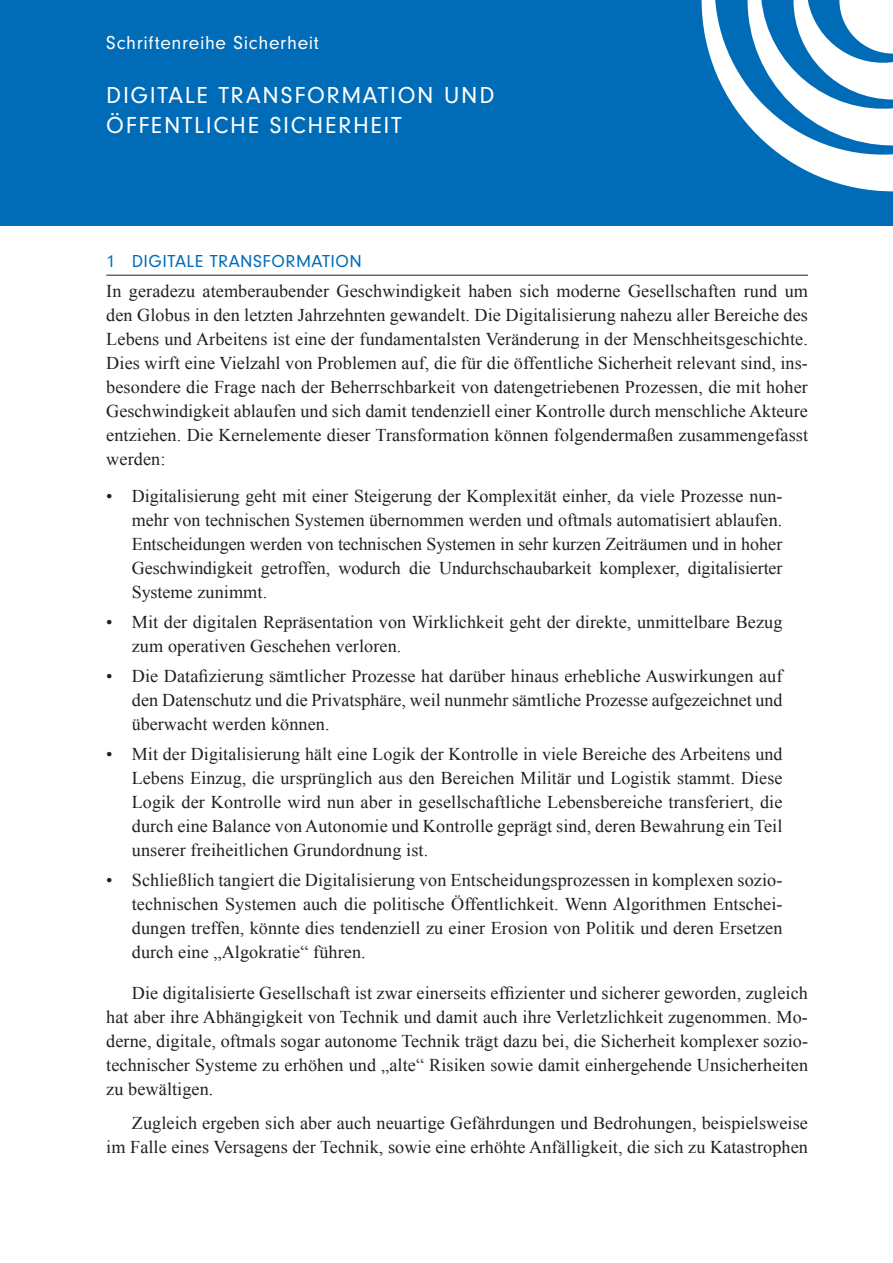
<style>
.page{position:relative;width:893px;height:1263px;background:#fff}
.page>*{position:absolute;margin:0;border:0;box-sizing:border-box;transform-origin:0 0}
.t1{font:24px/30px "Neuzeit Gro T";letter-spacing:.07em;color:#fff}
.t2{font:19.5px "Neuzeit Gro T";letter-spacing:.035em;color:#fff}
.t3{font:18px/24px "Times New Roman";letter-spacing:.005em;color:#231f20;text-align:justify}
.t4{font:18px "Neuzeit Gro T";letter-spacing:.025em;color:#006cb7}
</style>
<div class="page">
<div style="left:0;top:0;width:893px;height:225px;background:#006cb7"></div>
<svg style="left:702px;top:0;width:191px;height:191px"></svg>
<hr style="left:106px;top:275px;width:702px;height:1px;background:#231f20">
<p class="t2" style="left:106px;top:32px;width:214px">Schriftenreihe Sicherheit</p>
<h1 class="t1" style="left:106px;top:81px;width:390px">DIGITALE TRANSFORMATION UND<br>ÖFFENTLICHE SICHERHEIT</h1>
<p class="t4" style="left:106px;top:251px;width:257px">1 DIGITALE TRANSFORMATION</p>
<p class="t3" style="left:106px;top:278px;width:703px">In geradezu atemberaubender Geschwindigkeit haben sich moderne Gesellschaften rund um den Globus in den letzten Jahrzehnten gewandelt. Die Digitalisierung nahezu aller Bereiche des Lebens und Arbeitens ist eine der fundamentalsten Veränderung in der Menschheitsgeschichte.<br>Dies wirft eine Vielzahl von Problemen auf, die für die öffentliche Sicherheit relevant sind, ins&shy;besondere die Frage nach der Beherrschbarkeit von datengetriebenen Prozessen, die mit hoher Geschwindigkeit ablaufen und sich damit tendenziell einer Kontrolle durch menschliche Akteure entziehen. Die Kernelemente dieser Transformation können folgendermaßen zusammengefasst werden:</p>
<p class="t3" style="left:132px;top:484px;width:652px;text-indent:-26px">• Digitalisierung geht mit einer Steigerung der Komplexität einher, da viele Prozesse nun&shy;mehr von technischen Systemen übernommen werden und oftmals automatisiert ablaufen.<br>Entscheidungen werden von technischen Systemen in sehr kurzen Zeiträumen und in hoher Geschwindigkeit getroffen, wodurch die Undurchschaubarkeit komplexer, digitalisierter Systeme zunimmt.</p>
<p class="t3" style="left:132px;top:610px;width:652px;text-indent:-26px">• Mit der digitalen Repräsentation von Wirklichkeit geht der direkte, unmittelbare Bezug zum operativen Geschehen verloren.</p>
<p class="t3" style="left:132px;top:664px;width:652px;text-indent:-26px">• Die Datafizierung sämtlicher Prozesse hat darüber hinaus erhebliche Auswirkungen auf den Datenschutz und die Privatsphäre, weil nunmehr sämtliche Prozesse aufgezeichnet und überwacht werden können.</p>
<p class="t3" style="left:132px;top:742px;width:652px;text-indent:-26px">• Mit der Digitalisierung hält eine Logik der Kontrolle in viele Bereiche des Arbeitens und Lebens Einzug, die ursprünglich aus den Bereichen Militär und Logistik stammt. Diese Logik der Kontrolle wird nun aber in gesellschaftliche Lebensbereiche transferiert, die durch eine Balance von Autonomie und Kontrolle geprägt sind, deren Bewahrung ein Teil unserer freiheitlichen Grundordnung ist.</p>
<p class="t3" style="left:132px;top:868px;width:652px;text-indent:-26px">• Schließlich tangiert die Digitalisierung von Entscheidungsprozessen in komplexen sozio&shy;technischen Systemen auch die politische Öffentlichkeit. Wenn Algorithmen Entschei&shy;dungen treffen, könnte dies tendenziell zu einer Erosion von Politik und deren Ersetzen durch eine „Algokratie“ führen.</p>
<p class="t3" style="left:106px;top:980px;width:703px;text-indent:26px">Die digitalisierte Gesellschaft ist zwar einerseits effizienter und sicherer geworden, zugleich hat aber ihre Abhängigkeit von Technik und damit auch ihre Verletzlichkeit zugenommen. Mo&shy;derne, digitale, oftmals sogar autonome Technik trägt dazu bei, die Sicherheit komplexer sozio&shy;technischer Systeme zu erhöhen und „alte“ Risiken sowie damit einhergehende Unsicherheiten zu bewältigen.</p>
<p class="t3" style="left:106px;top:1111px;width:703px;text-align:right">Zugleich ergeben sich aber auch neuartige Gefährdungen und Bedrohungen, beispielsweise<br>im Falle eines Versagens der Technik, sowie eine erhöhte Anfälligkeit, die sich zu Katastrophen</p>
</div>
